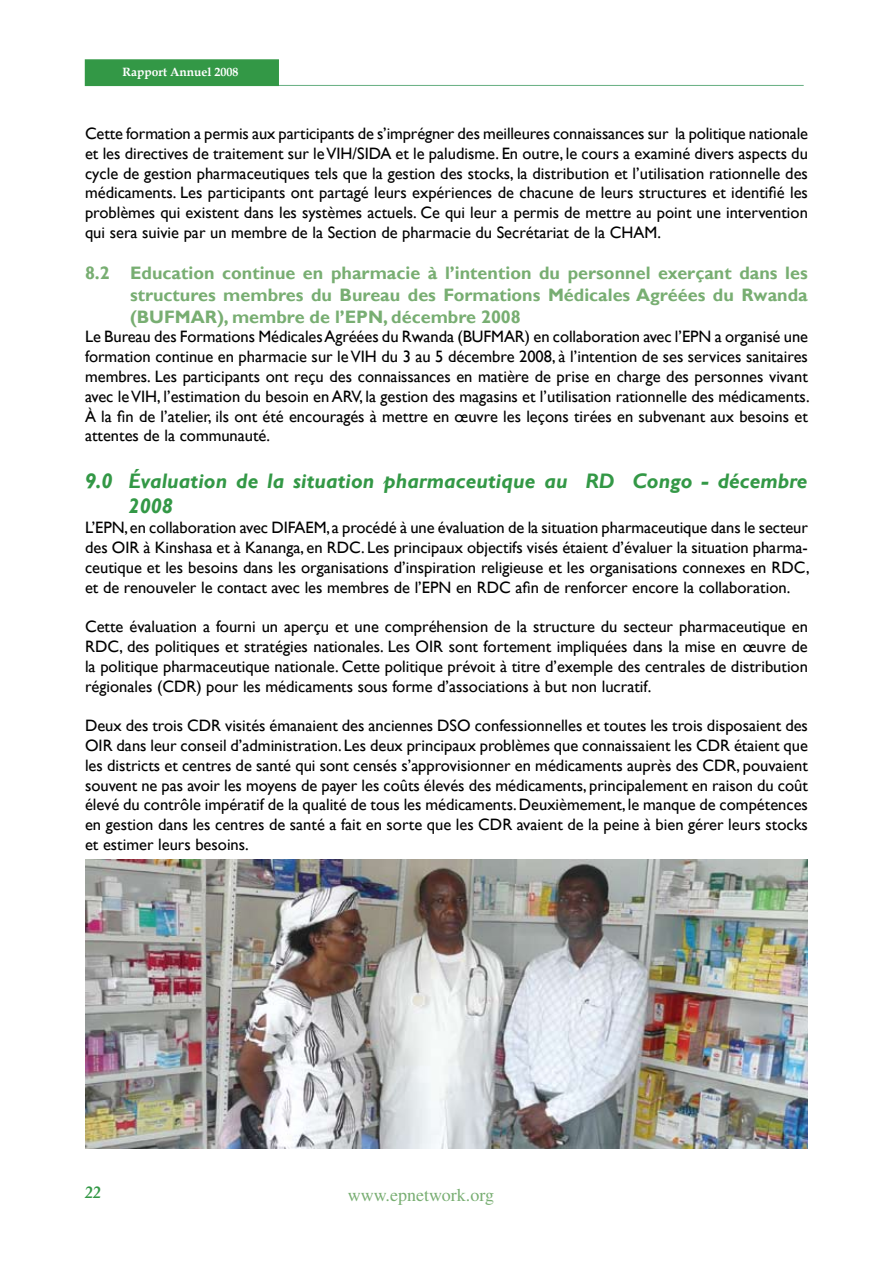
<style>
.page{position:relative;width:893px;height:1263px;background:#fff}
.page>*{position:absolute;margin:0;border:0;box-sizing:border-box;transform-origin:0 0}
.t1{font:italic 700 21px/25.2px "Gill Sans";letter-spacing:.005em;color:#339846}
.t2{font:700 18px/21.6px "Gill Sans";color:#78ae72;text-align:justify}
.t3{font:18px "Times";color:#78ae72}
.t4{font:16.5px/19.8px "Gill Sans";color:#000;text-align:justify}
.t5{font:italic 700 16.5px "Book Antiqua";color:#339846}
.t6{font:700 12px "Book Antiqua";color:#fff}
</style>
<div class="page">
<hr style="left:85px;top:85px;width:719px;height:1px;background:#65ae81">
<div style="left:85px;top:59px;width:194px;height:27px;background:#339846;border:2px solid #339846"></div>
<img style="left:85px;top:860px;width:723px;height:289px">
<p class="t6" style="left:122px;top:64px;width:117px">Rapport Annuel 2008</p>
<p class="t4" style="left:85px;top:124px;width:725px">Cette formation a permis aux participants de s’imprégner des meilleures connaissances sur la politique nationale et les directives de traitement sur le VIH/SIDA et le paludisme. En outre, le cours a examiné divers aspects du cycle de gestion pharmaceutiques tels que la gestion des stocks, la distribution et l’utilisation rationnelle des médicaments. Les participants ont partagé leurs expériences de chacune de leurs structures et identifié les problèmes qui existent dans les systèmes actuels. Ce qui leur a permis de mettre au point une intervention qui sera suivie par un membre de la Section de pharmacie du Secrétariat de la CHAM.</p>
<p class="t2" style="left:130px;top:263px;width:679px;text-indent:-45px">8.2 Education continue en pharmacie à l’intention du personnel exerçant dans les structures membres du Bureau des Formations Médicales Agréées du Rwanda (BUFMAR), membre de l’EPN, décembre 2008</p>
<p class="t4" style="left:85px;top:327px;width:726px">Le Bureau des Formations Médicales Agréées du Rwanda (BUFMAR) en collaboration avec l’EPN a organisé une formation continue en pharmacie sur le VIH du 3 au 5 décembre 2008, à l’intention de ses services sanitaires membres. Les participants ont reçu des connaissances en matière de prise en charge des personnes vivant avec le VIH, l’estimation du besoin en ARV, la gestion des magasins et l’utilisation rationnelle des médicaments.<br>À la fin de l’atelier, ils ont été encouragés à mettre en œuvre les leçons tirées en subvenant aux besoins et attentes de la communauté.</p>
<p class="t1" style="left:129px;top:469px;width:681px;text-indent:-43px">9.0 Évaluation de la situation pharmaceutique au RD Congo - décembre<br>2008</p>
<p class="t4" style="left:85px;top:518px;width:726px">L’EPN, en collaboration avec DIFAEM, a procédé à une évaluation de la situation pharmaceutique dans le secteur des OIR à Kinshasa et à Kananga, en RDC. Les principaux objectifs visés étaient d’évaluer la situation pharma&shy;ceutique et les besoins dans les organisations d’inspiration religieuse et les organisations connexes en RDC, et de renouveler le contact avec les membres de l’EPN en RDC afin de renforcer encore la collaboration.</p>
<p class="t4" style="left:85px;top:617px;width:724px">Cette évaluation a fourni un aperçu et une compréhension de la structure du secteur pharmaceutique en RDC, des politiques et stratégies nationales. Les OIR sont fortement impliquées dans la mise en œuvre de la politique pharmaceutique nationale. Cette politique prévoit à titre d’exemple des centrales de distribution régionales (CDR) pour les médicaments sous forme d’associations à but non lucratif.</p>
<p class="t4" style="left:85px;top:716px;width:724px">Deux des trois CDR visités émanaient des anciennes DSO confessionnelles et toutes les trois disposaient des OIR dans leur conseil d’administration. Les deux principaux problèmes que connaissaient les CDR étaient que les districts et centres de santé qui sont censés s’approvisionner en médicaments auprès des CDR, pouvaient souvent ne pas avoir les moyens de payer les coûts élevés des médicaments, principalement en raison du coût élevé du contrôle impératif de la qualité de tous les médicaments. Deuxièmement, le manque de compétences en gestion dans les centres de santé a fait en sorte que les CDR avaient de la peine à bien gérer leurs stocks et estimer leurs besoins.</p>
<p class="t5" style="left:85px;top:1181px;width:18px">22</p>
<p class="t3" style="left:348px;top:1184px;width:148px">www.epnetwork.org</p>
</div>
